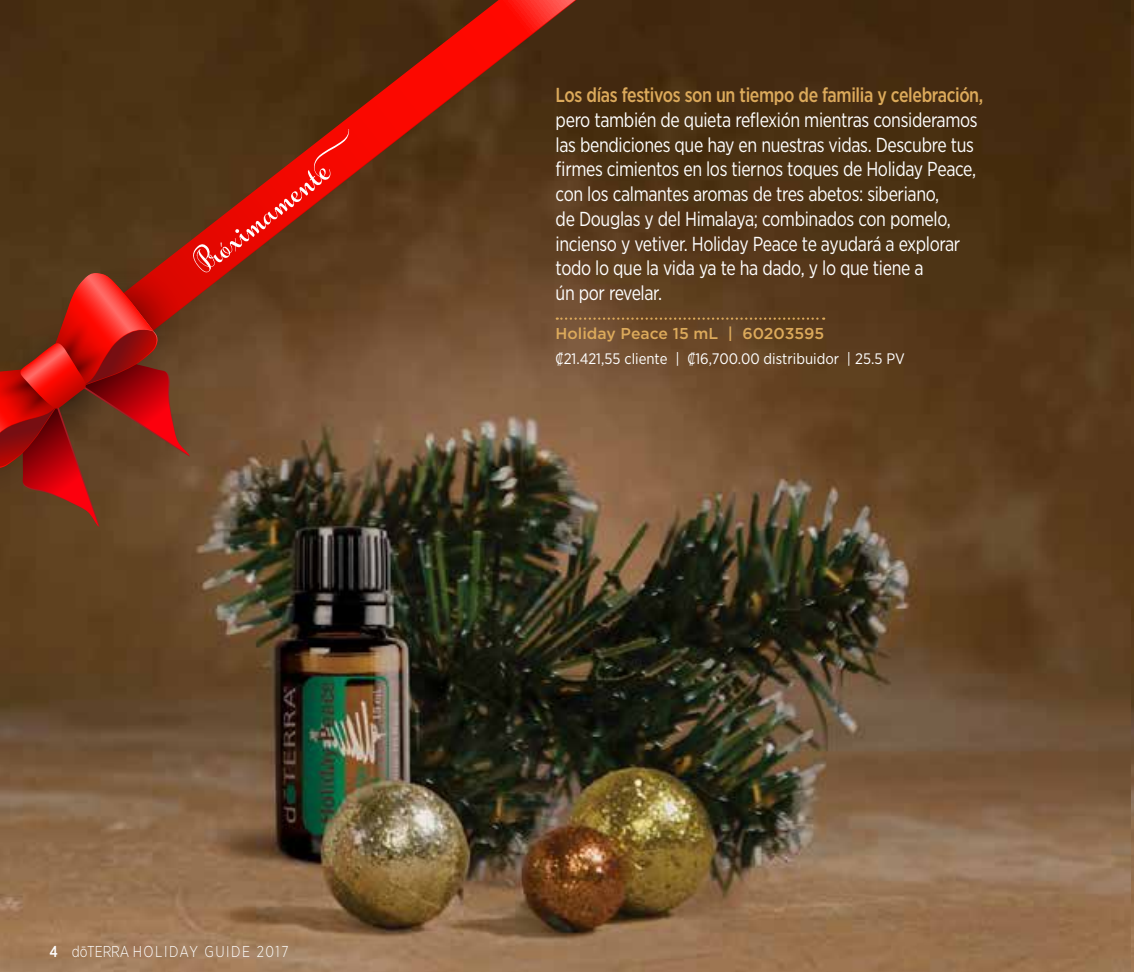
<style>
.page{position:relative;width:1134px;height:972px;background:#fff}
.page>*{position:absolute;margin:0;border:0;box-sizing:border-box;transform-origin:0 0}
.t1{font:36px "Aulyars";color:#fff}
.t2{font:20.25px/24.8px "Gotham Narrow";letter-spacing:-.02em;color:#fff;scale:.9 1}
.t3{font:500 20.25px "Gotham Narrow";letter-spacing:-.02em;color:#dcaa5b;scale:.9 1}
.t4{font:500 15.75px "Gotham";color:#dcaa5b}
.t5{font:300 15.75px "Gotham Narrow";letter-spacing:.11em;color:#fff;scale:.9 1}
.t6{font:15.3px "Gotham Narrow";color:#fff}
.s1{font-weight:500}
</style>
<div class="page">
<img style="left:0;top:0;width:1132px;height:972px">
<img style="left:1132px;top:0;width:2px;height:972px">
<svg style="left:576px;top:318px;width:248px;height:2px"></svg>
<svg style="left:0;top:0;width:575px;height:450px"></svg>
<svg style="left:0;top:265px;width:217px;height:284px"></svg>
<h1 class="t1" style="left:185px;top:250px;width:164px;rotate:-38deg">Próximamente</h1>
<p class="t3" style="left:556px;top:82px;width:477px">Los días festivos son un tiempo de familia y celebración,</p>
<p class="t2" style="left:556px;top:107px;width:471px">pero también de quieta reflexión mientras consideramos las bendiciones que hay en nuestras vidas. Descubre tus firmes cimientos en los tiernos toques de Holiday Peace, con los calmantes aromas de tres abetos: siberiano,<br>de Douglas y del Himalaya; combinados con pomelo, incienso y vetiver. Holiday Peace te ayudará a explorar todo lo que la vida ya te ha dado, y lo que tiene a<br>ún por revelar.</p>
<p class="t4" style="left:556px;top:323px;width:270px">Holiday Peace 15 mL | 60203595</p>
<p class="t6" style="left:556px;top:349px;width:351px">₡21.421,55 cliente | ₡16,700.00 distribuidor | 25.5 PV</p>
<p class="t5" style="left:50px;top:942px;width:267px"><span class="s1">4</span> dōTERRA HOLIDAY GUIDE 2017</p>
</div>
